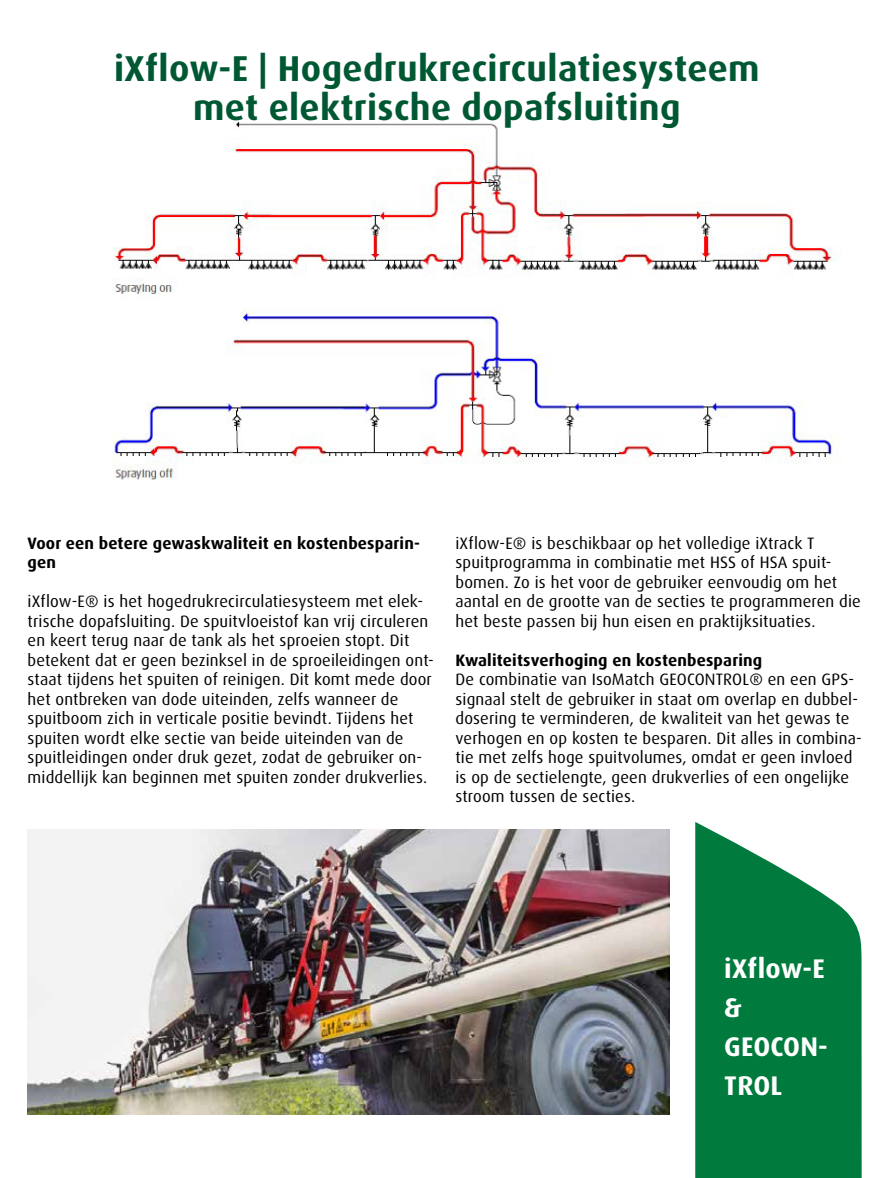
<style>
.page{position:relative;width:893px;height:1178px;background:#fff}
.page>*{position:absolute;margin:0;border:0;box-sizing:border-box;transform-origin:0 0}
.t1{font:700 36px/39px "Dax Pro";letter-spacing:.01em;color:#005833;text-align:center}
.t2{font:700 27px/39px "Dax Pro";letter-spacing:.005em;color:#fff}
.t3{font:16.5px/19.5px "Dax Pro";letter-spacing:.01em;color:#000}
.t4{font:700 16.5px/19.5px "Dax Pro";letter-spacing:.01em;color:#000}
</style>
<div class="page">
<img style="left:113px;top:121px;width:728px;height:359px">
<svg style="left:695px;top:822px;width:167px;height:356px;background:#228c57"></svg>
<img style="left:28px;top:830px;width:642px;height:284px">
<h1 class="t1" style="left:114px;top:49px;width:647px">iXflow-E | Hogedrukrecirculatiesysteem met elektrische dopafsluiting</h1>
<p class="t4" style="left:28px;top:533px;width:394px">Voor een betere gewaskwaliteit en kostenbesparin&shy;gen</p>
<p class="t3" style="left:28px;top:592px;width:408px">iXflow-E® is het hogedrukrecirculatiesysteem met elek&shy;trische dopafsluiting. De spuitvloeistof kan vrij circuleren en keert terug naar de tank als het sproeien stopt. Dit betekent dat er geen bezinksel in de sproeileidingen ont&shy;staat tijdens het spuiten of reinigen. Dit komt mede door het ontbreken van dode uiteinden, zelfs wanneer de spuitboom zich in verticale positie bevindt. Tijdens het spuiten wordt elke sectie van beide uiteinden van de spuitleidingen onder druk gezet, zodat de gebruiker on&shy;middellijk kan beginnen met spuiten zonder drukverlies.</p>
<p class="t3" style="left:455px;top:533px;width:407px">iXflow-E® is beschikbaar op het volledige iXtrack T spuitprogramma in combinatie met HSS of HSA spuit&shy;bomen. Zo is het voor de gebruiker eenvoudig om het aantal en de grootte van de secties te programmeren die het beste passen bij hun eisen en praktijksituaties.</p>
<p class="t4" style="left:455px;top:650px;width:308px">Kwaliteitsverhoging en kostenbesparing</p>
<p class="t3" style="left:455px;top:670px;width:408px">De combinatie van IsoMatch GEOCONTROL® en een GPS&shy;signaal stelt de gebruiker in staat om overlap en dubbel&shy;dosering te verminderen, de kwaliteit van het gewas te verhogen en op kosten te besparen. Dit alles in combina&shy;tie met zelfs hoge spuitvolumes, omdat er geen invloed is op de sectielengte, geen drukverlies of een ongelijke stroom tussen de secties.</p>
<h2 class="t2" style="left:724px;top:949px;width:105px">iXflow-E &amp;<br>GEOCON-<br>TROL</h2>
</div>
